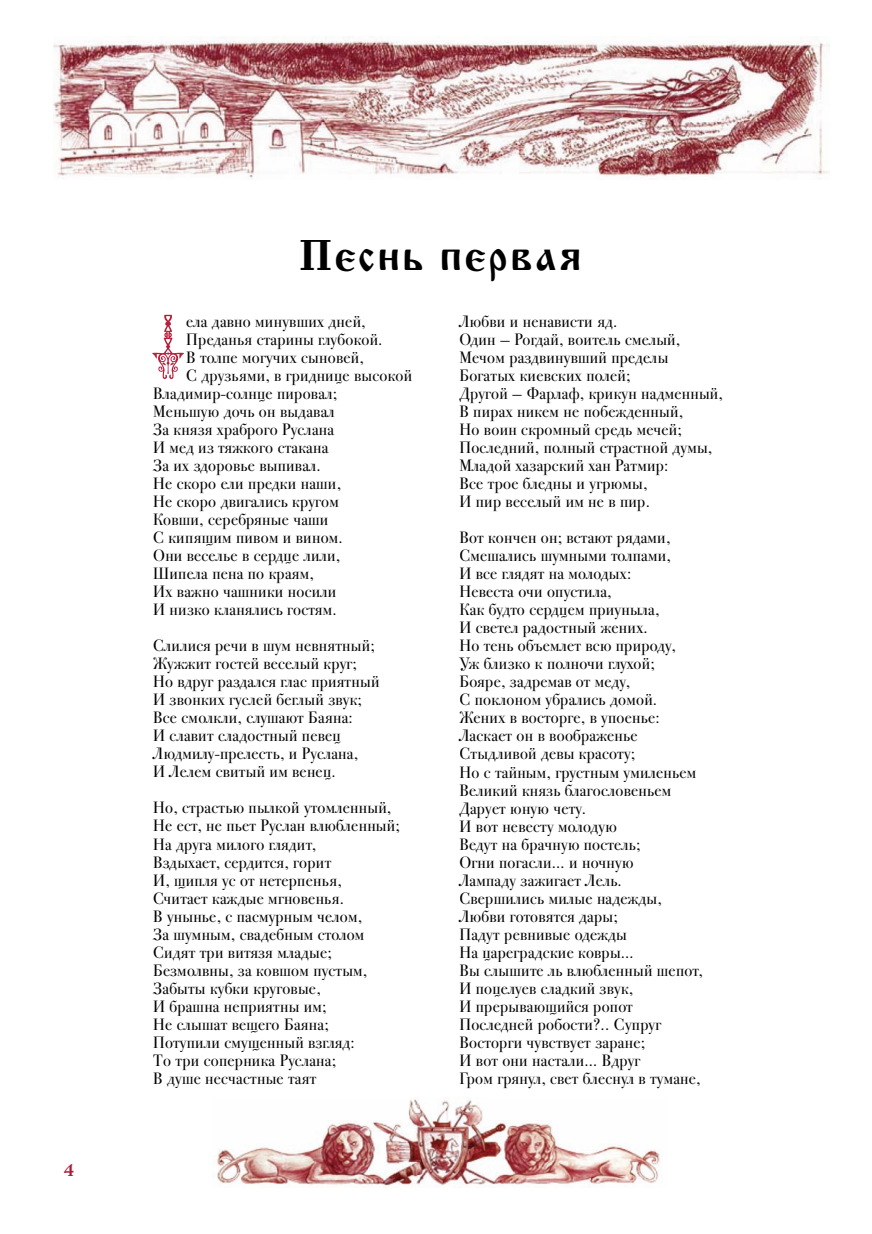
<style>
.page{position:relative;width:872px;height:1234px;background:#fff}
.page>*{position:absolute;margin:0;border:0;box-sizing:border-box;transform-origin:0 0}
.t1{font:45px "Cyrillic Old";letter-spacing:.05em;color:#000}
.t2{font:18px "Cyrillic Old";color:#ad1c38}
.t3{font:16.5px/18px "Bodoni 72 C";letter-spacing:.02em;color:#000}
</style>
<div class="page">
<img style="left:217px;top:1099px;width:443px;height:87px">
<svg style="left:152px;top:315px;width:32px;height:64px"></svg>
<img style="left:53px;top:40px;width:776px;height:139px">
<p class="t2" style="left:64px;top:1159px;width:12px">4</p>
<h1 class="t1" style="left:299px;top:231px;width:284px">Песнь первая</h1>
<p class="t3" style="left:186px;top:312px;width:181px">ела давно минувших дней,</p>
<p class="t3" style="left:186px;top:330px;width:198px">Преданья старины глубокой.</p>
<p class="t3" style="left:186px;top:348px;width:179px">В толпе могучих сыновей,</p>
<p class="t3" style="left:186px;top:366px;width:227px">С друзьями, в гриднице высокой</p>
<p class="t3" style="left:153px;top:384px;width:185px">Владимир-солнце пировал;</p>
<p class="t3" style="left:153px;top:402px;width:183px">Меньшую дочь он выдавал</p>
<p class="t3" style="left:153px;top:420px;width:182px">За князя храброго Руслана</p>
<p class="t3" style="left:153px;top:438px;width:177px">И мед из тяжкого стакана</p>
<p class="t3" style="left:153px;top:456px;width:169px">За их здоровье выпивал.</p>
<p class="t3" style="left:153px;top:474px;width:189px">Не скоро ели предки наши,</p>
<p class="t3" style="left:153px;top:492px;width:187px">Не скоро двигались кругом</p>
<p class="t3" style="left:153px;top:510px;width:177px">Ковши, серебряные чаши</p>
<p class="t3" style="left:153px;top:528px;width:191px">С кипящим пивом и вином.</p>
<p class="t3" style="left:153px;top:546px;width:188px">Они веселье в сердце лили,</p>
<p class="t3" style="left:153px;top:564px;width:162px">Шипела пена по краям,</p>
<p class="t3" style="left:153px;top:582px;width:185px">Их важно чашники носили</p>
<p class="t3" style="left:153px;top:600px;width:185px">И низко кланялись гостям.</p>
<p class="t3" style="left:153px;top:636px;width:228px">Слилися речи в шум невнятный;<br>Жужжит гостей веселый круг;<br>Но вдруг раздался глас приятный<br>И звонких гуслей беглый звук;<br>Все смолкли, слушают Баяна:<br>И славит сладостный певец<br>Людмилу-прелесть, и Руслана,<br>И Лелем свитый им венец.</p>
<p class="t3" style="left:153px;top:798px;width:248px">Но, страстью пылкой утомленный,<br>Не ест, не пьет Руслан влюбленный;<br>На друга милого глядит,<br>Вздыхает, сердится, горит<br>И, щипля ус от нетерпенья,<br>Считает каждые мгновенья.<br>В унынье, с пасмурным челом,<br>За шумным, свадебным столом<br>Сидят три витязя младые;<br>Безмолвны, за ковшом пустым,<br>Забыты кубки круговые,<br>И брашна неприятны им;<br>Не слышат вещего Баяна;<br>Потупили смущенный взгляд:<br>То три соперника Руслана;<br>В душе несчастные таят</p>
<p class="t3" style="left:459px;top:312px;width:265px">Любви и ненависти яд.<br>Один — Рогдай, воитель смелый,<br>Мечом раздвинувший пределы<br>Богатых киевских полей;<br>Другой — Фарлаф, крикун надменный,<br>В пирах никем не побежденный,<br>Но воин скромный средь мечей;<br>Последний, полный страстной думы,<br>Младой хазарский хан Ратмир:<br>Все трое бледны и угрюмы,<br>И пир веселый им не в пир.</p>
<p class="t3" style="left:459px;top:528px;width:245px">Вот кончен он; встают рядами,<br>Смешались шумными толпами,<br>И все глядят на молодых:<br>Невеста очи опустила,<br>Как будто сердцем приуныла,<br>И светел радостный жених.<br>Но тень объемлет всю природу,<br>Уж близко к полночи глухой;<br>Бояре, задремав от меду,<br>С поклоном убрались домой.<br>Жених в восторге, в упоенье:<br>Ласкает он в воображенье<br>Стыдливой девы красоту;<br>Но с тайным, грустным умиленьем<br>Великий князь благословеньем<br>Дарует юную чету.<br>И вот невесту молодую<br>Ведут на брачную постель;<br>Огни погасли… и ночную<br>Лампаду зажигает Лель.<br>Свершились милые надежды,<br>Любви готовятся дары;<br>Падут ревнивые одежды<br>На цареградские ковры…<br>Вы слышите ль влюбленный шепот,<br>И поцелуев сладкий звук,<br>И прерывающийся ропот<br>Последней робости?.. Супруг<br>Восторги чувствует заране;<br>И вот они настали… Вдруг<br>Гром грянул, свет блеснул в тумане,</p>
</div>
